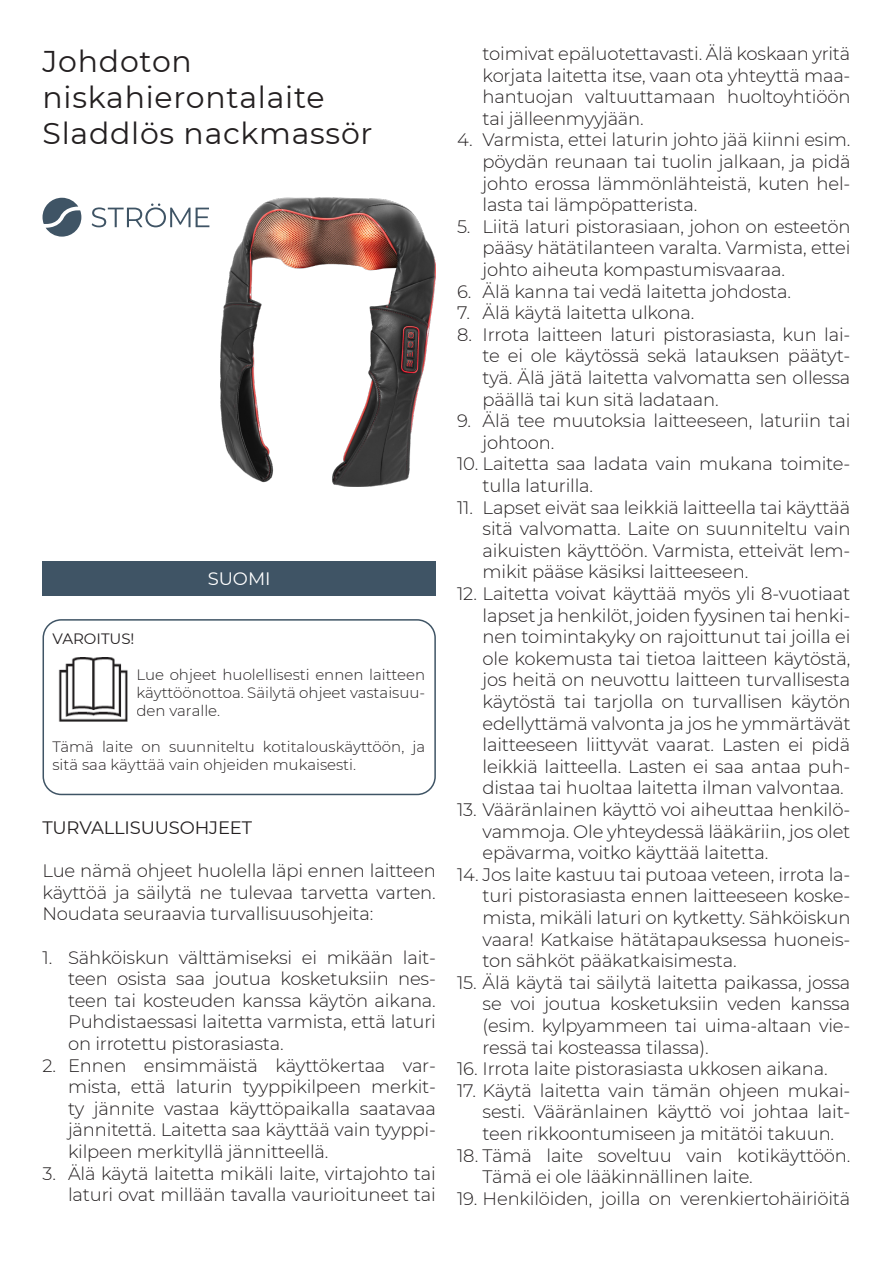
<style>
.page{position:relative;width:893px;height:1263px;background:#fff}
.page>*{position:absolute;margin:0;border:0;box-sizing:border-box;transform-origin:0 0}
.t1{font:30px "Montserrat";letter-spacing:.025em;color:#231f20}
.t2{font:300 18px/21.6px "Montserrat";letter-spacing:-.01em;color:#231f20;text-align:justify}
.t3{font:18px "Montserrat";letter-spacing:-.01em;color:#231f20}
.t4{font:18px "Montserrat";color:#fff}
.t5{font:300 15px/18px "Montserrat";color:#231f20;text-align:justify}
.t6{font:15px "Montserrat";color:#231f20}
</style>
<div class="page">
<div style="left:43px;top:619px;width:393px;height:176px;border:2px solid #3f5465;border-radius:18px"></div>
<img style="left:58px;top:657px;width:70px;height:64px">
<div style="left:43px;top:561px;width:393px;height:34px;background:#3f5465"></div>
<img style="left:220px;top:198px;width:216px;height:288px">
<svg style="left:43px;top:198px;width:38px;height:39px"></svg>
<svg style="left:92px;top:203px;width:117px;height:24px"></svg>
<p class="t1" style="left:43px;top:40px;width:151px">Johdoton</p>
<p class="t1" style="left:43px;top:76px;width:283px">niskahierontalaite</p>
<p class="t1" style="left:43px;top:112px;width:332px">Sladdlös nackmassör</p>
<p class="t6" style="left:52px;top:628px;width:84px">VAROITUS!</p>
<p class="t4" style="left:208px;top:566px;width:65px">SUOMI</p>
<p class="t5" style="left:136px;top:665px;width:290px">Lue ohjeet huolellisesti ennen laitteen käyttöönottoa. Säilytä ohjeet vastaisuu&shy;den varalle.</p>
<p class="t5" style="left:52px;top:737px;width:374px">Tämä laite on suunniteltu kotitalouskäyttöön, ja sitä saa käyttää vain ohjeiden mukaisesti.</p>
<p class="t3" style="left:43px;top:815px;width:211px">TURVALLISUUSOHJEET</p>
<p class="t2" style="left:43px;top:859px;width:395px">Lue nämä ohjeet huolella läpi ennen laitteen käyttöä ja säilytä ne tulevaa tarvetta varten.<br>Noudata seuraavia turvallisuusohjeita:</p>
<p class="t2" style="left:68px;top:946px;width:369px;text-indent:-26px">1. Sähköiskun välttämiseksi ei mikään lait&shy;teen osista saa joutua kosketuksiin nes&shy;teen tai kosteuden kanssa käytön aikana.<br>Puhdistaessasi laitetta varmista, että laturi on irrotettu pistorasiasta.</p>
<p class="t2" style="left:68px;top:1054px;width:369px;text-indent:-26px">2. Ennen ensimmäistä käyttökertaa var&shy;mista, että laturin tyyppikilpeen merkit&shy;ty jännite vastaa käyttöpaikalla saatavaa jännitettä. Laitetta saa käyttää vain tyyppi&shy;kilpeen merkityllä jännitteellä.</p>
<p class="t2" style="left:43px;top:1162px;width:395px;text-align:right">3. Älä käytä laitetta mikäli laite, virtajohto tai laturi ovat millään tavalla vaurioituneet tai</p>
<p class="t2" style="left:483px;top:42px;width:369px">toimivat epäluotettavasti. Älä koskaan yritä korjata laitetta itse, vaan ota yhteyttä maa&shy;hantuojan valtuuttamaan huoltoyhtiöön tai jälleenmyyjään.</p>
<p class="t2" style="left:483px;top:129px;width:369px;text-indent:-26px">4. Varmista, ettei laturin johto jää kiinni esim. pöydän reunaan tai tuolin jalkaan, ja pidä johto erossa lämmönlähteistä, kuten hel&shy;lasta tai lämpöpatterista.</p>
<p class="t2" style="left:483px;top:215px;width:369px;text-indent:-26px">5. Liitä laturi pistorasiaan, johon on esteetön pääsy hätätilanteen varalta. Varmista, ettei johto aiheuta kompastumisvaaraa.</p>
<p class="t2" style="left:457px;top:280px;width:335px">6. Älä kanna tai vedä laitetta johdosta.</p>
<p class="t2" style="left:457px;top:301px;width:239px">7. Älä käytä laitetta ulkona.</p>
<p class="t2" style="left:483px;top:323px;width:369px;text-indent:-26px">8. Irrota laitteen laturi pistorasiasta, kun lai&shy;te ei ole käytössä sekä latauksen päätyt&shy;tyä. Älä jätä laitetta valvomatta sen ollessa päällä tai kun sitä ladataan.</p>
<p class="t2" style="left:483px;top:409px;width:369px;text-indent:-26px">9. Älä tee muutoksia laitteeseen, laturiin tai johtoon.</p>
<p class="t2" style="left:483px;top:453px;width:369px;text-indent:-26px">10. Laitetta saa ladata vain mukana toimite&shy;tulla laturilla.</p>
<p class="t2" style="left:483px;top:496px;width:369px;text-indent:-26px">11. Lapset eivät saa leikkiä laitteella tai käyttää sitä valvomatta. Laite on suunniteltu vain aikuisten käyttöön. Varmista, etteivät lem&shy;mikit pääse käsiksi laitteeseen.</p>
<p class="t2" style="left:483px;top:582px;width:369px;text-indent:-26px">12. Laitetta voivat käyttää myös yli 8-vuotiaat lapset ja henkilöt, joiden fyysinen tai henki&shy;nen toimintakyky on rajoittunut tai joilla ei ole kokemusta tai tietoa laitteen käytöstä, jos heitä on neuvottu laitteen turvallisesta käytöstä tai tarjolla on turvallisen käytön edellyttämä valvonta ja jos he ymmärtävät laitteeseen liittyvät vaarat. Lasten ei pidä leikkiä laitteella. Lasten ei saa antaa puh&shy;distaa tai huoltaa laitetta ilman valvontaa.</p>
<p class="t2" style="left:483px;top:798px;width:369px;text-indent:-26px">13. Vääränlainen käyttö voi aiheuttaa henkilö&shy;vammoja. Ole yhteydessä lääkäriin, jos olet epävarma, voitko käyttää laitetta.</p>
<p class="t2" style="left:483px;top:863px;width:369px;text-indent:-26px">14. Jos laite kastuu tai putoaa veteen, irrota la&shy;turi pistorasiasta ennen laitteeseen koske&shy;mista, mikäli laturi on kytketty. Sähköiskun vaara! Katkaise hätätapauksessa huoneis&shy;ton sähköt pääkatkaisimesta.</p>
<p class="t2" style="left:483px;top:971px;width:369px;text-indent:-26px">15. Älä käytä tai säilytä laitetta paikassa, jossa se voi joutua kosketuksiin veden kanssa (esim. kylpyammeen tai uima-altaan vie&shy;ressä tai kosteassa tilassa).</p>
<p class="t2" style="left:457px;top:1057px;width:372px">16. Irrota laite pistorasiasta ukkosen aikana.</p>
<p class="t2" style="left:483px;top:1079px;width:369px;text-indent:-26px">17. Käytä laitetta vain tämän ohjeen mukai&shy;sesti. Vääränlainen käyttö voi johtaa lait&shy;teen rikkoontumiseen ja mitätöi takuun.</p>
<p class="t2" style="left:483px;top:1144px;width:369px;text-indent:-26px">18. Tämä laite soveltuu vain kotikäyttöön.<br>Tämä ei ole lääkinnällinen laite.</p>
<p class="t2" style="left:457px;top:1187px;width:395px">19. Henkilöiden, joilla on verenkiertohäiriöitä</p>
</div>
